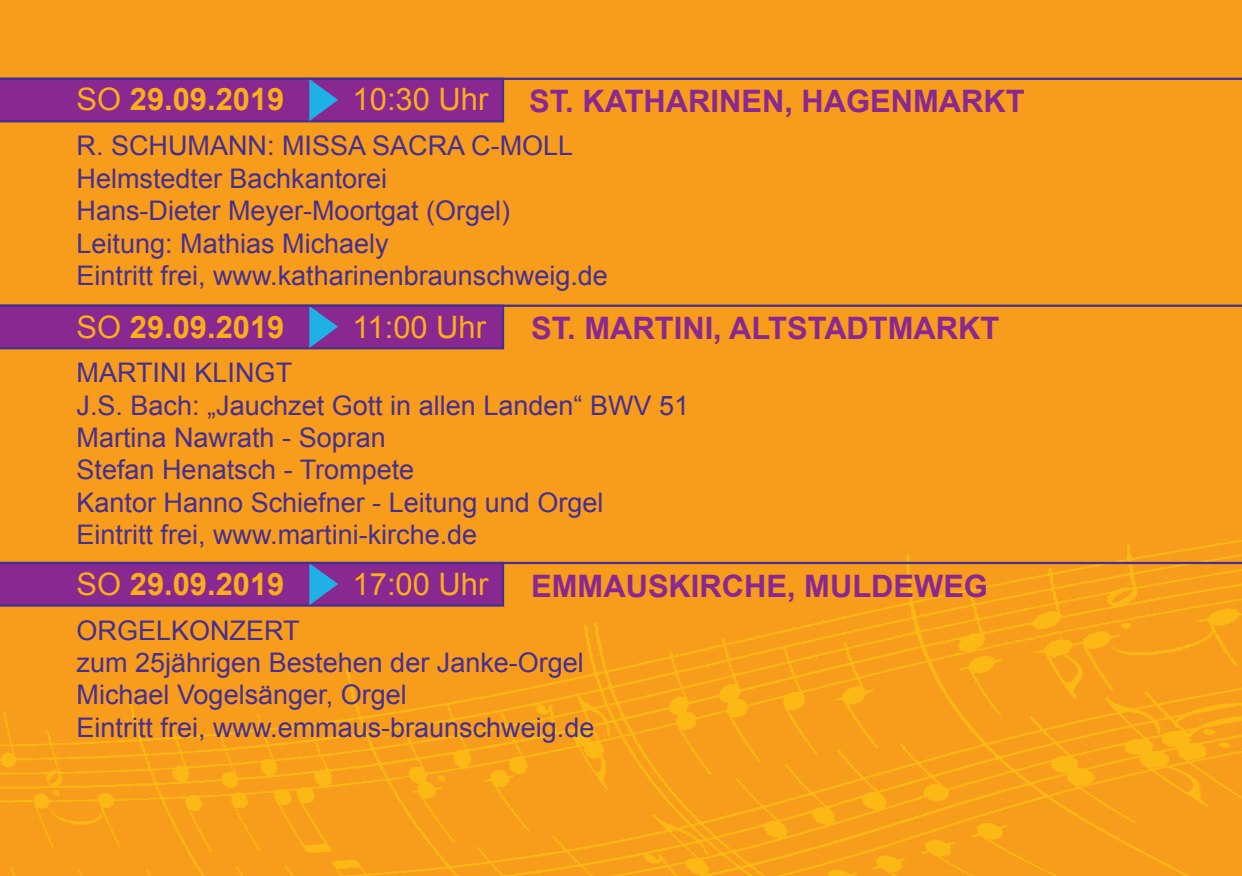
<style>
.page{position:relative;width:1242px;height:876px;background:#f89c1c}
.page>*{position:absolute;margin:0;border:0;box-sizing:border-box;transform-origin:0 0}
.t1{font:700 30.9px "Arial";color:#892890}
.t2{font:700 30.9px "Arial";color:#faaf18}
.t3{font:30.9px "Arial";color:#faaf18}
.t4{font:27px/32.4px "Arial";color:#452f92}
.s1{font-weight:400}
</style>
<div class="page">
<img style="left:0;top:540px;width:1242px;height:336px">
<svg style="left:0;top:80px;width:504px;height:42px"></svg>
<hr style="left:0;top:78px;width:1242px;height:2px;background:#452f92">
<svg style="left:0;top:307px;width:504px;height:42px"></svg>
<hr style="left:0;top:305px;width:1242px;height:2px;background:#452f92">
<svg style="left:0;top:564px;width:504px;height:43px"></svg>
<hr style="left:0;top:562px;width:1242px;height:2px;background:#452f92">
<p class="t2" style="left:77px;top:79px;width:209px"><span class="s1">SO</span> 29.09.2019</p>
<p class="t3" style="left:353px;top:79px;width:137px">10:30 Uhr</p>
<p class="t1" style="left:529px;top:81px;width:497px">ST. KATHARINEN, HAGENMARKT</p>
<p class="t4" style="left:77px;top:130px;width:533px">R. SCHUMANN: MISSA SACRA C-MOLL Helmstedter Bachkantorei<br>Hans-Dieter Meyer-Moortgat (Orgel)<br>Leitung: Mathias Michaely<br>Eintritt frei, www.katharinenbraunschweig.de</p>
<p class="t1" style="left:531px;top:308px;width:470px">ST. MARTINI, ALTSTADTMARKT</p>
<p class="t4" style="left:77px;top:357px;width:614px">MARTINI KLINGT<br>J.S. Bach: „Jauchzet Gott in allen Landen“ BWV 51<br>Martina Nawrath - Sopran<br>Stefan Henatsch - Trompete<br>Kantor Hanno Schiefner - Leitung und Orgel<br>Eintritt frei, www.martini-kirche.de</p>
<p class="t2" style="left:77px;top:307px;width:209px"><span class="s1">SO</span> 29.09.2019</p>
<p class="t3" style="left:353px;top:307px;width:135px">11:00 Uhr</p>
<p class="t2" style="left:77px;top:564px;width:209px"><span class="s1">SO</span> 29.09.2019</p>
<p class="t3" style="left:353px;top:564px;width:137px">17:00 Uhr</p>
<p class="t1" style="left:531px;top:565px;width:458px">EMMAUSKIRCHE, MULDEWEG</p>
<p class="t4" style="left:77px;top:614px;width:519px">ORGELKONZERT<br>zum 25jährigen Bestehen der Janke-Orgel<br>Michael Vogelsänger, Orgel<br>Eintritt frei, www.emmaus-braunschweig.de</p>
</div>
